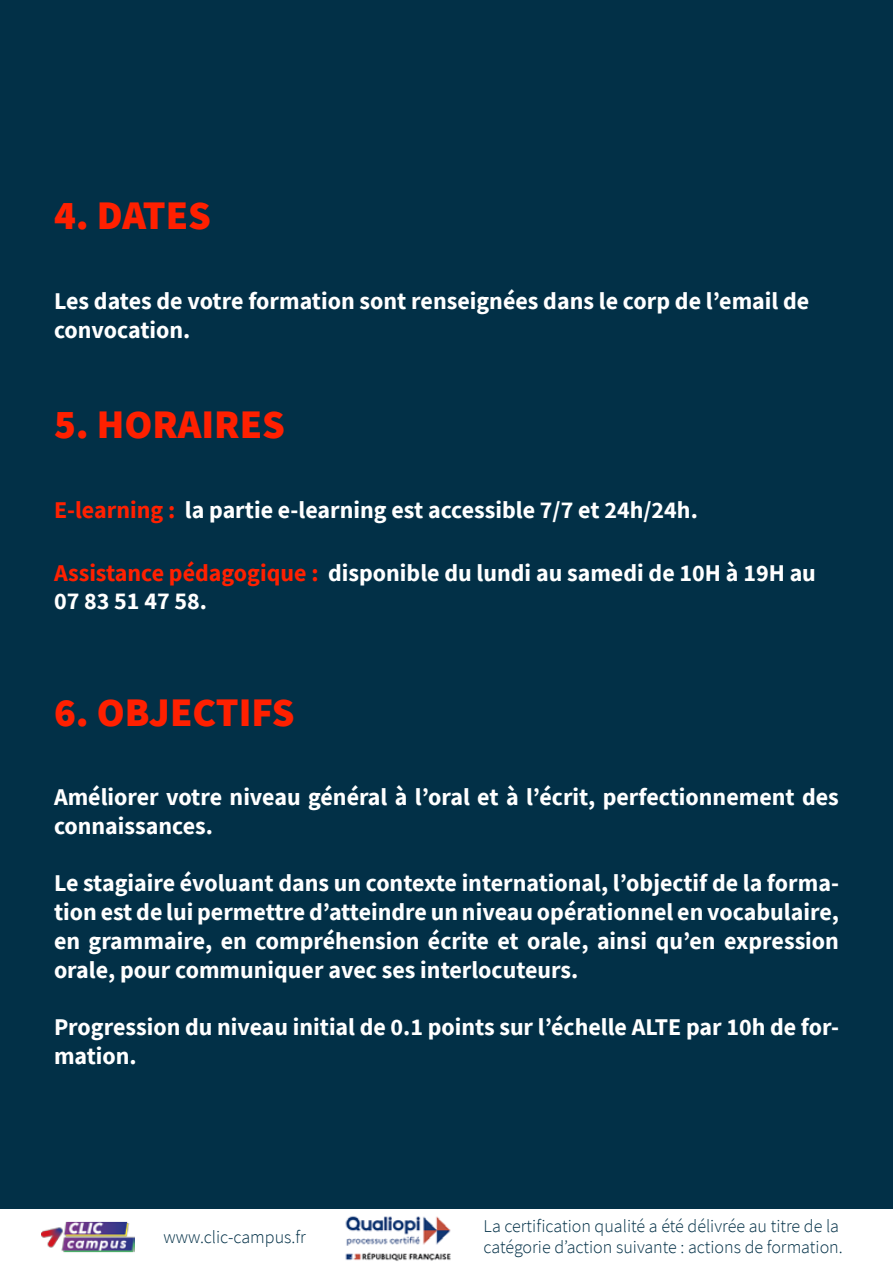
<style>
.page{position:relative;width:893px;height:1263px;background:#023047}
.page>*{position:absolute;margin:0;border:0;box-sizing:border-box;transform-origin:0 0}
.t1{font:900 40.5px "Source Sans Pro";color:#ff2000}
.t2{font:700 24px/28.8px "Source Sans Pro";color:#fff}
.t3{font:300 18px/21.6px "Source Sans Pro";color:#023047}
.s1{color:#ff2000}
</style>
<div class="page">
<div style="left:0;top:1209px;width:893px;height:54px;background:#fff"></div>
<img style="left:42px;top:1221px;width:92px;height:32px">
<img style="left:345px;top:1216px;width:106px;height:45px">
<h1 class="t1" style="left:54px;top:188px;width:159px">4. DATES</h1>
<p class="t2" style="left:54px;top:286px;width:757px">Les dates de votre formation sont renseignées dans le corp de l’email de convocation.</p>
<h1 class="t1" style="left:54px;top:397px;width:233px">5. HORAIRES</h1>
<p class="t2" style="left:54px;top:495px;width:645px"><span class="s1">E-learning :</span> la partie e-learning est accessible 7/7 et 24h/24h.</p>
<p class="t2" style="left:54px;top:558px;width:763px"><span class="s1">Assistance pédagogique :</span> disponible du lundi au samedi de 10H à 19H au<br>07 83 51 47 58.</p>
<h1 class="t1" style="left:54px;top:685px;width:242px">6. OBJECTIFS</h1>
<p class="t2" style="left:54px;top:782px;width:786px">Améliorer votre niveau général à l’oral et à l’écrit, perfectionnement des connaissances.</p>
<p class="t2" style="left:54px;top:869px;width:786px;text-align:justify">Le stagiaire évoluant dans un contexte international, l’objectif de la forma&shy;tion est de lui permettre d’atteindre un niveau opérationnel en vocabulaire, en grammaire, en compréhension écrite et orale, ainsi qu’en expression orale, pour communiquer avec ses interlocuteurs.</p>
<p class="t2" style="left:54px;top:1013px;width:786px">Progression du niveau initial de 0.1 points sur l’échelle ALTE par 10h de for&shy;mation.</p>
<p class="t3" style="left:163px;top:1226px;width:144px">www.clic-campus.fr</p>
<p class="t3" style="left:484px;top:1215px;width:361px">La certification qualité a été délivrée au titre de la catégorie d’action suivante : actions de formation.</p>
</div>
